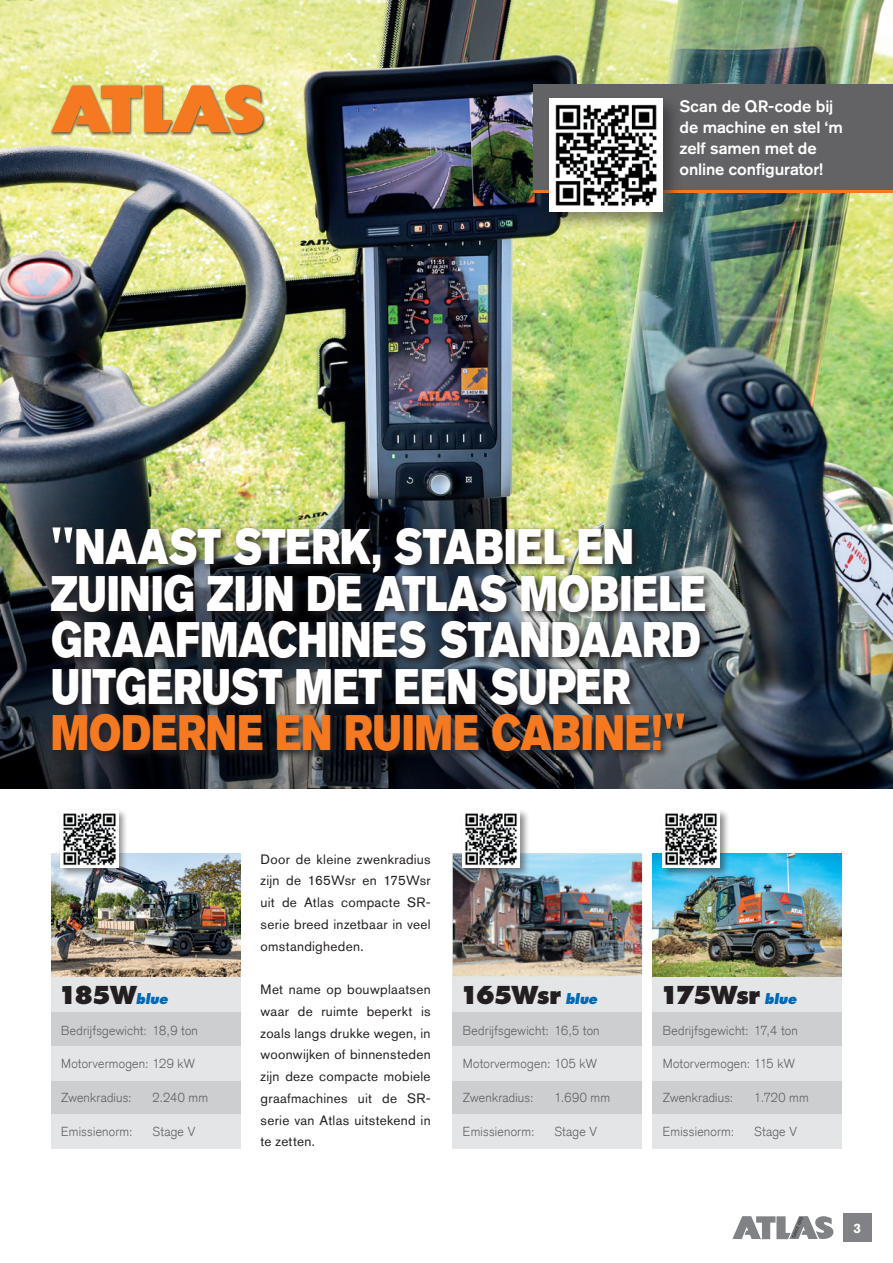
<style>
.page{position:relative;width:893px;height:1263px;background:#fff}
.page>*{position:absolute;margin:0;border:0;box-sizing:border-box;transform-origin:0 0}
.t1{font:49.5px/46.5px "Akzidenz Grotesk BQ Super";letter-spacing:.01em;color:#fff;scale:1.5 1}
.t2{font:49.5px "Akzidenz Grotesk BQ Super";letter-spacing:.015em;color:#f47921;scale:.8 1}
.t3{font:800 24px "Futura Std";letter-spacing:-.07em;color:#231f20}
.t4{font:500 16.5px/21px "Akzidenz Grotesk Pro";letter-spacing:-.005em;color:#fff}
.t5{font:13.5px/21.8px "Akzidenz Grotesk Pro";letter-spacing:.02em;color:#231f20;text-align:justify}
.t6{font:700 13.5px "Akzidenz Grotesk Pro";color:#fff}
.t7{font:300 12.75px "Akzidenz Grotesk CE";letter-spacing:.015em;color:#636366}
.s1{font-style:italic;font-size:13.5px;color:#0169b4}
</style>
<div class="page">
<img style="left:1px;top:0;width:892px;height:326px">
<img style="left:0;top:326px;width:893px;height:463px">
<img style="left:47px;top:523px;width:668px;height:238px">
<div style="left:51px;top:976px;width:189px;height:37px;background:#e4e5e7"></div>
<div style="left:453px;top:976px;width:189px;height:37px;background:#e4e5e7"></div>
<div style="left:653px;top:976px;width:189px;height:37px;background:#e4e5e7"></div>
<img style="left:51px;top:853px;width:189px;height:123px">
<img style="left:453px;top:853px;width:189px;height:123px">
<img style="left:653px;top:853px;width:189px;height:123px">
<div style="left:51px;top:1012px;width:189px;height:34px;background:#cdced0"></div>
<div style="left:453px;top:1012px;width:189px;height:34px;background:#cdced0"></div>
<div style="left:653px;top:1012px;width:189px;height:34px;background:#cdced0"></div>
<div style="left:51px;top:1080px;width:189px;height:34px;background:#cdced0"></div>
<div style="left:453px;top:1080px;width:189px;height:34px;background:#cdced0"></div>
<div style="left:653px;top:1080px;width:189px;height:34px;background:#cdced0"></div>
<div style="left:51px;top:1046px;width:189px;height:34px;background:#e4e5e7"></div>
<div style="left:453px;top:1046px;width:189px;height:34px;background:#e4e5e7"></div>
<div style="left:653px;top:1046px;width:189px;height:34px;background:#e4e5e7"></div>
<div style="left:51px;top:1114px;width:189px;height:34px;background:#e4e5e7"></div>
<div style="left:453px;top:1114px;width:189px;height:34px;background:#e4e5e7"></div>
<div style="left:653px;top:1114px;width:189px;height:34px;background:#e4e5e7"></div>
<div style="left:50px;top:83px;width:216px;height:54px;background:#231f20;opacity:.75"></div>
<svg style="left:51px;top:79px;width:212px;height:56px;background:#e7a455"></svg>
<div style="left:460px;top:808px;width:70px;height:70px;background:#231f20;opacity:.5"></div>
<img style="left:462px;top:810px;width:58px;height:58px">
<div style="left:660px;top:808px;width:70px;height:70px;background:#231f20;opacity:.5"></div>
<img style="left:662px;top:810px;width:58px;height:58px">
<div style="left:59px;top:808px;width:69px;height:69px;background:#231f20;opacity:.5"></div>
<img style="left:61px;top:810px;width:57px;height:58px">
<div style="left:534px;top:84px;width:359px;height:106px;background:#636366"></div>
<hr style="left:534px;top:190px;width:359px;height:3px;background:#f47921">
<div style="left:545px;top:94px;width:138px;height:138px;background:#231f20;opacity:.5"></div>
<img style="left:549px;top:98px;width:114px;height:114px">
<div style="left:843px;top:1213px;width:29px;height:29px;background:#808285"></div>
<svg style="left:732px;top:1216px;width:101px;height:23px"></svg>
<p class="t4" style="left:679px;top:95px;width:165px">Scan de QR-code bij de machine en stel ‘m zelf samen met de online configurator!</p>
<h1 class="t1" style="left:51px;top:524px;width:438px">"NAAST STERK, STABIEL EN<br>ZUINIG ZIJN DE ATLAS MOBIELE<br>GRAAFMACHINES STANDAARD<br>UITGERUST MET EEN SUPER</h1>
<h1 class="t2" style="left:51px;top:704px;width:795px">MODERNE EN RUIME CABINE!"</h1>
<p class="t5" style="left:261px;top:848px;width:172px">Door de kleine zwenkradius zijn de 165Wsr en 175Wsr uit de Atlas compacte SR&shy;serie breed inzetbaar in veel omstandigheden.</p>
<p class="t5" style="left:261px;top:978px;width:172px">Met name op bouwplaatsen waar de ruimte beperkt is zoals langs drukke wegen, in woonwijken of binnensteden zijn deze compacte mobiele graafmachines uit de SR&shy;serie van Atlas uitstekend in te zetten.</p>
<h2 class="t3" style="left:58px;top:980px;width:111px">185W<span class="s1">blue</span></h2>
<h2 class="t3" style="left:460px;top:980px;width:139px">165Wsr <span class="s1">blue</span></h2>
<h2 class="t3" style="left:660px;top:980px;width:139px">175Wsr <span class="s1">blue</span></h2>
<p class="t7" style="left:663px;top:1022px;width:136px">Bedrijfsgewicht: 17,4 ton</p>
<p class="t7" style="left:663px;top:1055px;width:134px">Motorvermogen: 115 kW</p>
<p class="t7" style="left:663px;top:1089px;width:72px">Zwenkradius:</p>
<p class="t7" style="left:754px;top:1089px;width:56px">1.720 mm</p>
<p class="t7" style="left:663px;top:1123px;width:73px">Emissienorm:</p>
<p class="t7" style="left:754px;top:1123px;width:44px">Stage V</p>
<p class="t7" style="left:463px;top:1022px;width:138px">Bedrijfsgewicht: 16,5 ton</p>
<p class="t7" style="left:463px;top:1056px;width:136px">Motorvermogen: 105 kW</p>
<p class="t7" style="left:463px;top:1089px;width:72px">Zwenkradius:</p>
<p class="t7" style="left:554px;top:1089px;width:57px">1.690 mm</p>
<p class="t7" style="left:463px;top:1123px;width:73px">Emissienorm:</p>
<p class="t7" style="left:554px;top:1123px;width:44px">Stage V</p>
<p class="t7" style="left:61px;top:1022px;width:138px">Bedrijfsgewicht: 18,9 ton</p>
<p class="t7" style="left:61px;top:1056px;width:135px">Motorvermogen: 129 kW</p>
<p class="t7" style="left:61px;top:1089px;width:72px">Zwenkradius:</p>
<p class="t7" style="left:153px;top:1089px;width:57px">2.240 mm</p>
<p class="t7" style="left:61px;top:1123px;width:73px">Emissienorm:</p>
<p class="t7" style="left:153px;top:1123px;width:44px">Stage V</p>
<p class="t6" style="left:854px;top:1219px;width:9px">3</p>
</div>
